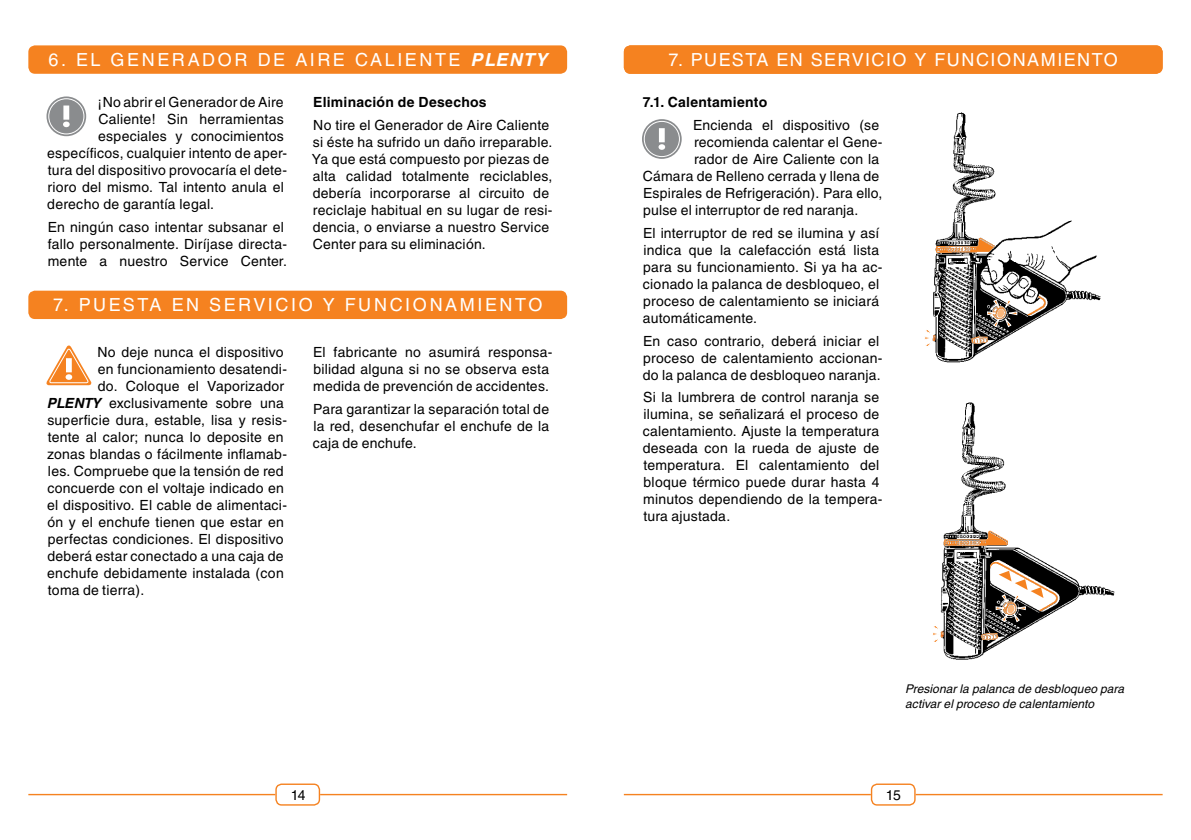
<style>
.page{position:relative;width:1191px;height:840px;background:#fff}
.page>*{position:absolute;margin:0;border:0;box-sizing:border-box;transform-origin:0 0}
.t1{font:18px "Helvetica";letter-spacing:.135em;color:#fff}
.t2{font:18px "Helvetica";letter-spacing:.08em;color:#fff}
.t3{font:14px/17px "Helvetica";letter-spacing:.015em;color:#000}
.t4{font:700 14px "Helvetica";letter-spacing:.015em;color:#000}
.t5{font:italic 12px/15.2px "Helvetica";letter-spacing:.005em;color:#000}
.s1{font-weight:700;font-style:italic}
</style>
<div class="page">
<div style="left:275px;top:783px;width:45px;height:22px;border:1px solid #f58220;border-radius:6px"></div>
<hr style="left:28px;top:793px;width:247px;height:1px;background:#f58220">
<hr style="left:320px;top:793px;width:247px;height:1px;background:#f58220">
<div style="left:871px;top:783px;width:44px;height:22px;border:1px solid #f58220;border-radius:6px"></div>
<hr style="left:624px;top:793px;width:247px;height:1px;background:#f58220">
<hr style="left:915px;top:793px;width:247px;height:1px;background:#f58220">
<div style="left:28px;top:45px;width:539px;height:29px;background:#f58220;border-radius:7px"></div>
<div style="left:625px;top:46px;width:536px;height:27px;background:#f58220;border-radius:6px"></div>
<div style="left:624px;top:45px;width:538px;height:29px;border:2px solid #f58220;border-radius:6px"></div>
<svg style="left:642px;top:119px;width:39px;height:40px"></svg>
<svg style="left:658px;top:128px;width:7px;height:22px"></svg>
<div style="left:644px;top:121px;width:36px;height:36px;border:1px solid #fff;border-radius:50%"></div>
<img style="left:926px;top:112px;width:175px;height:258px">
<svg style="left:987px;top:299px;width:30px;height:28px"></svg>
<svg style="left:924px;top:328px;width:12px;height:19px"></svg>
<img style="left:937px;top:391px;width:148px;height:118px">
<img style="left:940px;top:509px;width:175px;height:151px">
<svg style="left:995px;top:570px;width:48px;height:51px"></svg>
<svg style="left:933px;top:624px;width:11px;height:19px"></svg>
<svg style="left:46px;top:345px;width:45px;height:41px"></svg>
<div style="left:29px;top:291px;width:537px;height:27px;background:#f58220;border-radius:6px"></div>
<div style="left:28px;top:290px;width:539px;height:29px;border:2px solid #f58220;border-radius:6px"></div>
<svg style="left:46px;top:96px;width:40px;height:40px"></svg>
<svg style="left:63px;top:105px;width:7px;height:22px"></svg>
<div style="left:48px;top:98px;width:36px;height:36px;border:1px solid #fff;border-radius:50%"></div>
<p class="t1" style="left:48px;top:50px;width:500px">6. EL GENERADOR DE AIRE CALIENTE <span class="s1">PLENTY</span></p>
<p class="t3" style="left:98px;top:94px;width:188px">¡No abrir el Generador de Aire</p>
<p class="t3" style="left:98px;top:111px;width:187px">Caliente! Sin herramientas</p>
<p class="t3" style="left:98px;top:128px;width:187px">especiales y conocimientos</p>
<p class="t3" style="left:47px;top:145px;width:241px">específicos, cualquier intento de aper-</p>
<p class="t3" style="left:48px;top:162px;width:241px">tura del dispositivo provocaría el dete-</p>
<p class="t3" style="left:48px;top:179px;width:238px">rioro del mismo. Tal intento anula el</p>
<p class="t3" style="left:47px;top:196px;width:168px">derecho de garantía legal.</p>
<p class="t3" style="left:48px;top:218px;width:241px">En ningún caso intentar subsanar el fallo personalmente. Diríjase directa&shy;mente a nuestro Service Center.</p>
<p class="t4" style="left:313px;top:94px;width:175px">Eliminación de Desechos</p>
<p class="t3" style="left:312px;top:116px;width:242px">No tire el Generador de Aire Caliente si éste ha sufrido un daño irreparable.<br>Ya que está compuesto por piezas de alta calidad totalmente reciclables, debería incorporarse al circuito de reciclaje habitual en su lugar de resi&shy;dencia, o enviarse a nuestro Service Center para su eliminación.</p>
<p class="t1" style="left:53px;top:294px;width:491px">7. PUESTA EN SERVICIO Y FUNCIONAMIENTO</p>
<p class="t3" style="left:313px;top:343px;width:241px">El fabricante no asumirá responsa&shy;bilidad alguna si no se observa esta medida de prevención de accidentes.</p>
<p class="t3" style="left:313px;top:400px;width:238px;text-align:justify">Para garantizar la separación total de la red, desenchufar el enchufe de la caja de enchufe.</p>
<p class="t3" style="left:98px;top:343px;width:188px">No deje nunca el dispositivo</p>
<p class="t3" style="left:98px;top:360px;width:191px">en funcionamiento desatendi-</p>
<p class="t3" style="left:98px;top:377px;width:188px">do. Coloque el Vaporizador</p>
<p class="t3" style="left:47px;top:394px;width:238px"><span class="s1">PLENTY</span> exclusivamente sobre una</p>
<p class="t3" style="left:47px;top:411px;width:241px">superficie dura, estable, lisa y resis-</p>
<p class="t3" style="left:48px;top:428px;width:237px">tente al calor; nunca lo deposite en</p>
<p class="t3" style="left:47px;top:445px;width:241px">zonas blandas o fácilmente inflamab-</p>
<p class="t3" style="left:48px;top:462px;width:237px">les. Compruebe que la tensión de red</p>
<p class="t3" style="left:47px;top:479px;width:238px">concuerde con el voltaje indicado en</p>
<p class="t3" style="left:47px;top:496px;width:241px">el dispositivo. El cable de alimentaci-</p>
<p class="t3" style="left:47px;top:513px;width:238px">ón y el enchufe tienen que estar en</p>
<p class="t3" style="left:48px;top:530px;width:237px">perfectas condiciones. El dispositivo</p>
<p class="t3" style="left:47px;top:547px;width:238px">deberá estar conectado a una caja de</p>
<p class="t3" style="left:47px;top:564px;width:238px">enchufe debidamente instalada (con</p>
<p class="t3" style="left:48px;top:581px;width:98px">toma de tierra).</p>
<p class="t2" style="left:668px;top:50px;width:451px">7. PUESTA EN SERVICIO Y FUNCIONAMIENTO</p>
<p class="t4" style="left:643px;top:94px;width:126px">7.1. Calentamiento</p>
<p class="t3" style="left:693px;top:116px;width:188px">Encienda el dispositivo (se</p>
<p class="t3" style="left:694px;top:133px;width:190px">recomienda calentar el Gene-</p>
<p class="t3" style="left:694px;top:150px;width:187px">rador de Aire Caliente con la</p>
<p class="t3" style="left:643px;top:167px;width:238px">Cámara de Relleno cerrada y llena de</p>
<p class="t3" style="left:643px;top:184px;width:241px">Espirales de Refrigeración). Para ello,</p>
<p class="t3" style="left:643px;top:201px;width:217px">pulse el interruptor de red naranja.</p>
<p class="t3" style="left:643px;top:224px;width:241px">El interruptor de red se ilumina y así indica que la calefacción está lista para su funcionamiento. Si ya ha ac&shy;cionado la palanca de desbloqueo, el proceso de calentamiento se iniciará automáticamente.</p>
<p class="t3" style="left:643px;top:332px;width:241px">En caso contrario, deberá iniciar el proceso de calentamiento accionan&shy;do la palanca de desbloqueo naranja.</p>
<p class="t3" style="left:643px;top:388px;width:241px">Si la lumbrera de control naranja se ilumina, se señalizará el proceso de calentamiento. Ajuste la temperatura deseada con la rueda de ajuste de temperatura. El calentamiento del bloque térmico puede durar hasta 4 minutos dependiendo de la tempera&shy;tura ajustada.</p>
<p class="t5" style="left:905px;top:681px;width:220px">Presionar la palanca de desbloqueo para activar el proceso de calentamiento</p>
<p class="t3" style="left:291px;top:786px;width:16px">14</p>
<p class="t3" style="left:886px;top:786px;width:17px">15</p>
</div>
